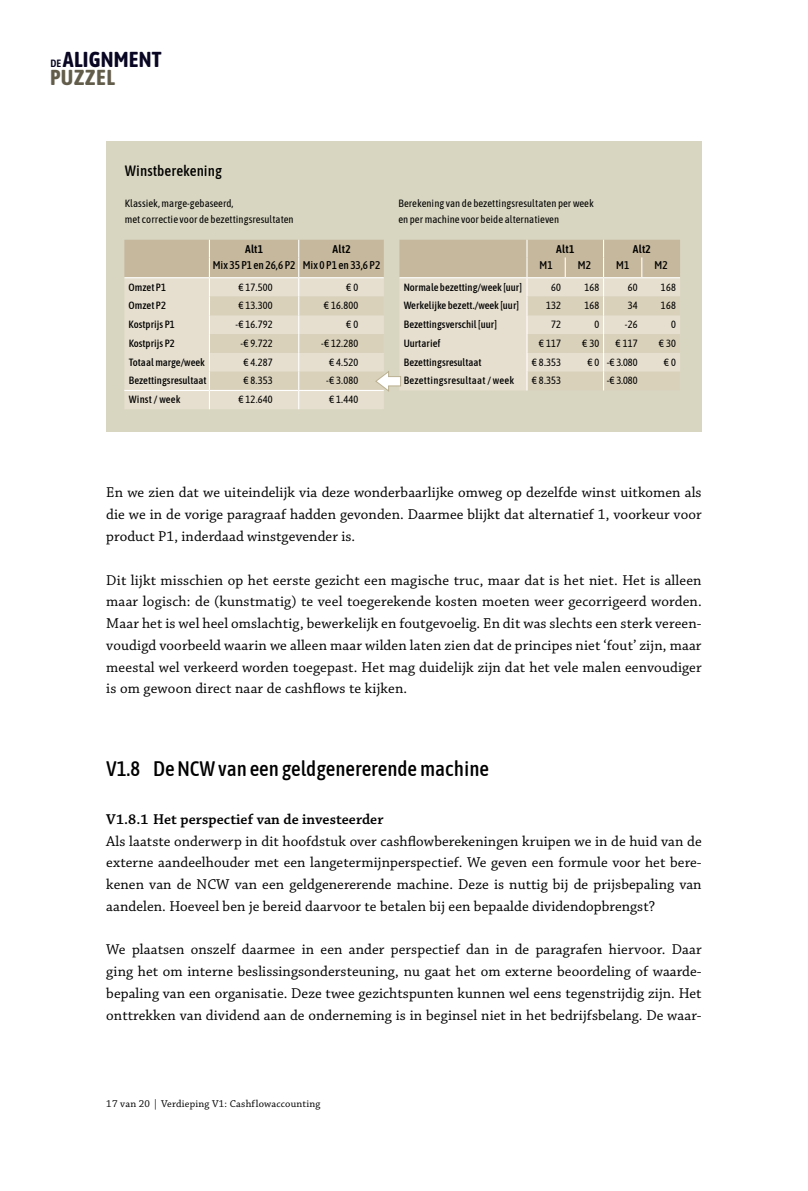
<style>
.page{position:relative;width:808px;height:1191px;background:#fff}
.page>*{position:absolute;margin:0;border:0;box-sizing:border-box;transform-origin:0 0}
.t1{font:700 21.6px/17.5px "Asap Condensed";letter-spacing:.01em;color:#080622}
.t2{font:500 21px "Asap Condensed";color:#000}
.t3{font:15px/21.8px "Chaparral Pro";letter-spacing:.01em;color:#000;text-align:justify}
.t4{font:600 15px "Chaparral Pro";letter-spacing:.005em;color:#000}
.t5{font:500 15px "Asap Condensed";letter-spacing:.005em;color:#000}
.t6{font:500 11.25px "Asap Condensed";color:#000}
.t7{font:600 11.25px "Asap Condensed";letter-spacing:.02em;color:#000}
.t8{font:10.5px/16.5px "Asap Condensed";letter-spacing:.005em;color:#000}
.t9{font:500 10.5px "Asap Condensed";color:#000}
.t10{font:10.5px "Chaparral Pro";letter-spacing:.02em;color:#000}
.t11{font:500 10.5px "Asap Condensed";letter-spacing:.02em;color:#000}
.s1{font-weight:600;font-size:10.5px}
.s2{color:#625c4b}
</style>
<div class="page">
<div style="left:106px;top:142px;width:596px;height:290px;background:#d8d6c1"></div>
<svg style="left:124px;top:240px;width:556px;height:169px"></svg>
<h1 class="t1" style="left:50px;top:50px;width:113px"><span class="s1">DE</span>ALIGNMENT<br><span class="s2">PUZZEL</span></h1>
<p class="t5" style="left:125px;top:161px;width:99px">Winstberekening</p>
<p class="t8" style="left:125px;top:194px;width:170px">Klassiek, marge-gebaseerd,<br>met correctie voor de bezettingsresultaten</p>
<p class="t8" style="left:398px;top:194px;width:197px">Berekening van de bezettingsresultaten per week en per machine voor beide alternatieven</p>
<p class="t7" style="left:245px;top:241px;width:19px">Alt1</p>
<p class="t7" style="left:333px;top:241px;width:19px">Alt2</p>
<p class="t6" style="left:213px;top:257px;width:169px">Mix 35 P1 en 26,6 P2 Mix 0 P1 en 33,6 P2</p>
<p class="t9" style="left:129px;top:279px;width:39px">Omzet P1</p>
<p class="t8" style="left:238px;top:278px;width:36px">€ 17.500</p>
<p class="t8" style="left:346px;top:278px;width:14px">€0</p>
<p class="t9" style="left:129px;top:298px;width:39px">Omzet P2</p>
<p class="t8" style="left:238px;top:297px;width:36px">€ 13.300</p>
<p class="t8" style="left:324px;top:297px;width:36px">€ 16.800</p>
<p class="t9" style="left:129px;top:317px;width:47px">Kostprijs P1</p>
<p class="t8" style="left:235px;top:316px;width:39px">-€ 16.792</p>
<p class="t8" style="left:346px;top:316px;width:14px">€0</p>
<p class="t9" style="left:129px;top:336px;width:47px">Kostprijs P2</p>
<p class="t8" style="left:240px;top:334px;width:34px">-€ 9.722</p>
<p class="t8" style="left:321px;top:334px;width:39px">-€ 12.280</p>
<p class="t9" style="left:129px;top:355px;width:78px">Totaalmarge/week</p>
<p class="t8" style="left:243px;top:353px;width:31px">€ 4.287</p>
<p class="t8" style="left:329px;top:353px;width:31px">€ 4.520</p>
<p class="t9" style="left:129px;top:373px;width:80px">Bezettingsresultaat</p>
<p class="t8" style="left:243px;top:372px;width:31px">€ 8.353</p>
<p class="t8" style="left:326px;top:372px;width:34px">-€ 3.080</p>
<p class="t11" style="left:129px;top:392px;width:53px">Winst / week</p>
<p class="t8" style="left:238px;top:391px;width:36px">€ 12.640</p>
<p class="t8" style="left:329px;top:391px;width:31px">€ 1.440</p>
<p class="t7" style="left:556px;top:241px;width:19px">Alt1</p>
<p class="t7" style="left:633px;top:241px;width:19px">Alt2</p>
<p class="t6" style="left:539px;top:257px;width:15px">M1</p>
<p class="t6" style="left:578px;top:257px;width:15px">M2</p>
<p class="t6" style="left:616px;top:257px;width:15px">M1</p>
<p class="t6" style="left:654px;top:257px;width:15px">M2</p>
<p class="t9" style="left:404px;top:279px;width:120px">Normale bezetting/week [uur]</p>
<p class="t8" style="left:551px;top:278px;width:11px">60</p>
<p class="t8" style="left:584px;top:278px;width:16px">168</p>
<p class="t8" style="left:628px;top:278px;width:11px">60</p>
<p class="t8" style="left:661px;top:278px;width:16px">168</p>
<p class="t9" style="left:404px;top:298px;width:117px">Werkelijke bezett./week [uur]</p>
<p class="t8" style="left:546px;top:297px;width:16px">132</p>
<p class="t8" style="left:584px;top:297px;width:16px">168</p>
<p class="t8" style="left:628px;top:297px;width:11px">34</p>
<p class="t8" style="left:661px;top:297px;width:16px">168</p>
<p class="t9" style="left:404px;top:317px;width:95px">Bezettingsverschil [uur]</p>
<p class="t8" style="left:551px;top:316px;width:11px">72</p>
<p class="t8" style="left:594px;top:316px;width:6px">0</p>
<p class="t8" style="left:625px;top:316px;width:14px">-26</p>
<p class="t8" style="left:671px;top:316px;width:6px">0</p>
<p class="t9" style="left:404px;top:336px;width:38px">Uurtarief</p>
<p class="t8" style="left:539px;top:334px;width:24px">€ 117</p>
<p class="t8" style="left:582px;top:334px;width:19px">€30</p>
<p class="t8" style="left:615px;top:334px;width:24px">€ 117</p>
<p class="t8" style="left:659px;top:334px;width:19px">€30</p>
<p class="t9" style="left:404px;top:355px;width:80px">Bezettingsresultaat</p>
<p class="t8" style="left:532px;top:353px;width:31px">€ 8.353</p>
<p class="t8" style="left:587px;top:353px;width:52px">€ 0 -€3.080</p>
<p class="t8" style="left:664px;top:353px;width:14px">€0</p>
<p class="t11" style="left:404px;top:373px;width:112px">Bezettingsresultaat / week</p>
<p class="t8" style="left:532px;top:372px;width:31px">€ 8.353</p>
<p class="t8" style="left:607px;top:372px;width:32px">-€3.080</p>
<p class="t3" style="left:106px;top:482px;width:597px">En we zien dat we uiteindelijk via deze wonderbaarlijke omweg op dezelfde winst uitkomen als die we in de vorige paragraaf hadden gevonden. Daarmee blijkt dat alternatief 1, voorkeur voor product P1, inderdaad winstgevender is.</p>
<p class="t3" style="left:106px;top:569px;width:597px;text-align:left">Dit lijkt misschien op het eerste gezicht een magische truc, maar dat is het niet. Het is alleen maar logisch: de (kunstmatig) te veel toegerekende kosten moeten weer gecorrigeerd worden.<br>Maar het is wel heel omslachtig, bewerkelijk en foutgevoelig. En dit was slechts een sterk vereen&shy;voudigd voorbeeld waarin we alleen maar wilden laten zien dat de principes niet ‘fout’ zijn, maar meestal wel verkeerd worden toegepast. Het mag duidelijk zijn dat het vele malen eenvoudiger is om gewoon direct naar de cashflows te kijken.</p>
<h2 class="t2" style="left:106px;top:754px;width:384px">V1.8 De NCWvan een geldgenererendemachine</h2>
<p class="t4" style="left:106px;top:810px;width:279px">V1.8.1 Het perspectief van de investeerder</p>
<p class="t3" style="left:106px;top:830px;width:597px">Als laatste onderwerp in dit hoofdstuk over cashflowberekeningen kruipen we in de huid van de externe aandeelhouder met een langetermijnperspectief. We geven een formule voor het bere&shy;kenen van de NCW van een geldgenererende machine. Deze is nuttig bij de prijsbepaling van aandelen. Hoeveel ben je bereid daarvoor te betalen bij een bepaalde dividendopbrengst?</p>
<p class="t3" style="left:106px;top:939px;width:597px">We plaatsen onszelf daarmee in een ander perspectief dan in de paragrafen hiervoor. Daar ging het om interne beslissingsondersteuning, nu gaat het om externe beoordeling of waarde&shy;bepaling van een organisatie. Deze twee gezichtspunten kunnen wel eens tegenstrijdig zijn. Het onttrekken van dividend aan de onderneming is in beginsel niet in het bedrijfsbelang. De waar-</p>
<p class="t10" style="left:106px;top:1097px;width:216px">17 van 20 | Verdieping V1: Cashflowaccounting</p>
</div>
